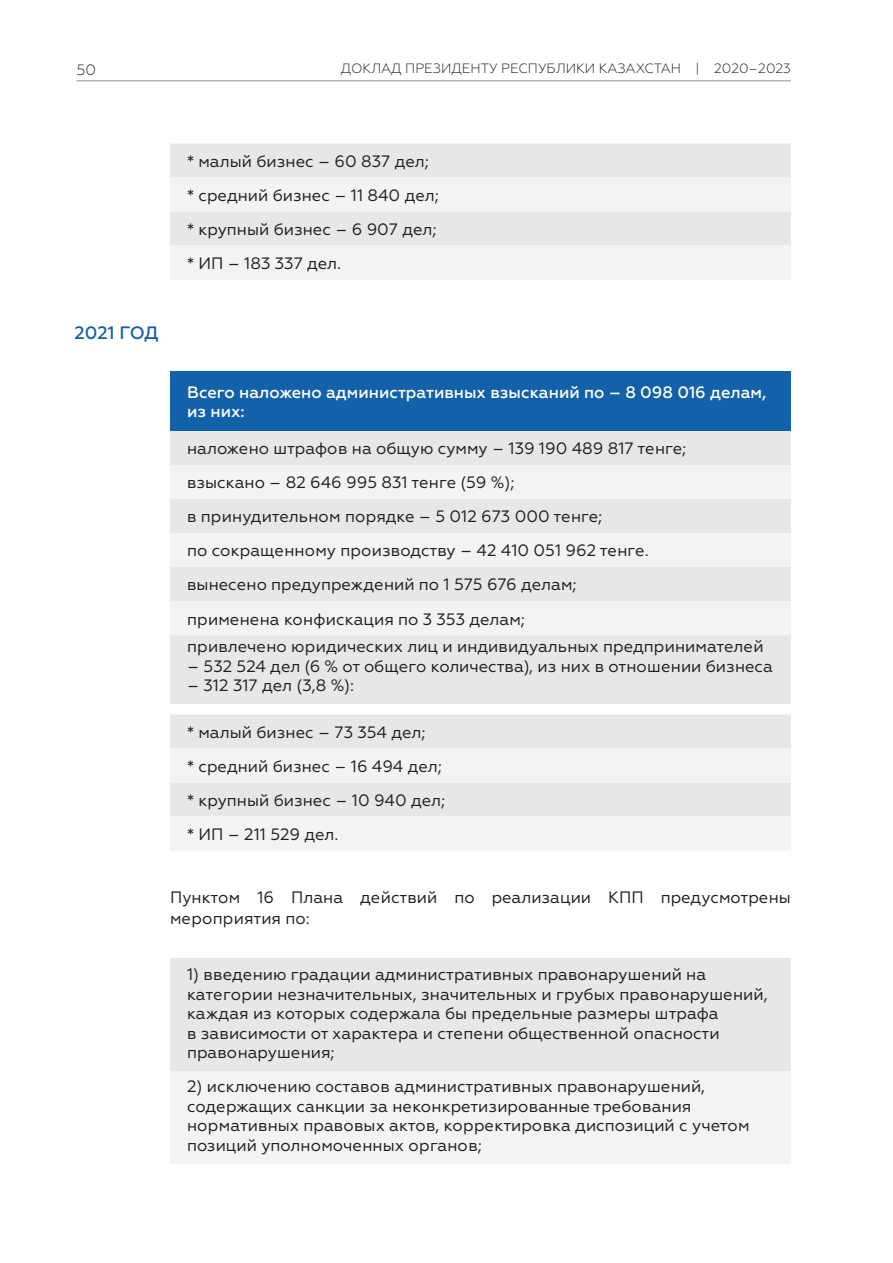
<style>
.page{position:relative;width:893px;height:1263px;background:#fff}
.page>*{position:absolute;margin:0;border:0;box-sizing:border-box;transform-origin:0 0}
.t1{font:500 18px "Geometria";color:#1361a8}
.Negizgi{font:16.5px/19.5px "Geometria";color:#231f20}
.Negizgi-2{font:500 16.5px/19.5px "Geometria";color:#fff}
.t2{font:300 15px "Geometria";color:#231f20}
.t3{font:300 13.5px "Geometria";color:#231f20}
</style>
<div class="page">
<hr style="left:77px;top:80px;width:714px;height:1px;background:#939598">
<div style="left:170px;top:371px;width:621px;height:60px;background:#1361a8"></div>
<div style="left:170px;top:431px;width:621px;height:273px;background:#e6e7e9"></div>
<svg style="left:170px;top:465px;width:621px;height:170px;fill:#f2f3f4"></svg>
<div style="left:170px;top:144px;width:621px;height:34px;background:#e6e7e9"></div>
<svg style="left:170px;top:178px;width:621px;height:101px;fill:#f2f3f4"></svg>
<div style="left:170px;top:714px;width:621px;height:34px;background:#e6e7e9"></div>
<svg style="left:170px;top:748px;width:621px;height:102px;fill:#f2f3f4"></svg>
<div style="left:170px;top:959px;width:621px;height:112px;background:#e6e7e9"></div>
<div style="left:170px;top:1071px;width:621px;height:92px;background:#f2f3f4"></div>
<p class="t2" style="left:77px;top:61px;width:21px">50</p>
<p class="t3" style="left:341px;top:61px;width:452px">ДОКЛАД ПРЕЗИДЕНТУ РЕСПУБЛИКИ КАЗАХСТАН | 2020–2023</p>
<p class="Negizgi" style="left:187px;top:151px;width:243px">* малый бизнес – 60 837 дел;</p>
<p class="Negizgi" style="left:187px;top:185px;width:253px">* средний бизнес – 11 840 дел;</p>
<p class="Negizgi" style="left:187px;top:219px;width:251px">* крупный бизнес – 6 907 дел;</p>
<p class="Negizgi" style="left:187px;top:254px;width:156px">* ИП – 183 337 дел.</p>
<p class="t1" style="left:74px;top:322px;width:86px">2021 ГОД</p>
<p class="Negizgi-2" style="left:187px;top:382px;width:581px">Всего наложено административных взысканий по – 8 098 016 делам, из них:</p>
<p class="Negizgi" style="left:187px;top:439px;width:501px">наложено штрафов на общую сумму – 139 190 489 817 тенге;</p>
<p class="Negizgi" style="left:187px;top:473px;width:329px">взыскано – 82 646 995 831 тенге (59 %);</p>
<p class="Negizgi" style="left:187px;top:507px;width:417px">в принудительном порядке – 5 012 673 000 тенге;</p>
<p class="Negizgi" style="left:187px;top:541px;width:463px">по сокращенному производству – 42 410 051 962 тенге.</p>
<p class="Negizgi" style="left:187px;top:575px;width:391px">вынесено предупреждений по 1 575 676 делам;</p>
<p class="Negizgi" style="left:187px;top:609px;width:339px">применена конфискация по 3 353 делам;</p>
<p class="Negizgi" style="left:187px;top:637px;width:578px">привлечено юридических лиц и индивидуальных предпринимателей</p>
<p class="Negizgi" style="left:187px;top:656px;width:587px">– 532 524 дел (6 % от общего количества), из них в отношении бизнеса</p>
<p class="Negizgi" style="left:187px;top:676px;width:169px">– 312 317 дел (3,8 %):</p>
<p class="Negizgi" style="left:187px;top:722px;width:240px">* малый бизнес – 73 354 дел;</p>
<p class="Negizgi" style="left:187px;top:756px;width:256px">* средний бизнес – 16 494 дел;</p>
<p class="Negizgi" style="left:187px;top:790px;width:260px">* крупный бизнес – 10 940 дел;</p>
<p class="Negizgi" style="left:187px;top:824px;width:153px">* ИП – 211 529 дел.</p>
<p class="Negizgi" style="left:170px;top:887px;width:622px;line-height:21px">Пунктом 16 Плана действий по реализации КПП предусмотрены мероприятия по:</p>
<p class="Negizgi" style="left:187px;top:965px;width:582px">1) введению градации административных правонарушений на категории незначительных, значительных и грубых правонарушений, каждая из которых содержала бы предельные размеры штрафа<br>в зависимости от характера и степени общественной опасности правонарушения;</p>
<p class="Negizgi" style="left:187px;top:1077px;width:564px">2) исключению составов административных правонарушений, содержащих санкции за неконкретизированные требования нормативных правовых актов, корректировка диспозиций с учетом позиций уполномоченных органов;</p>
</div>
